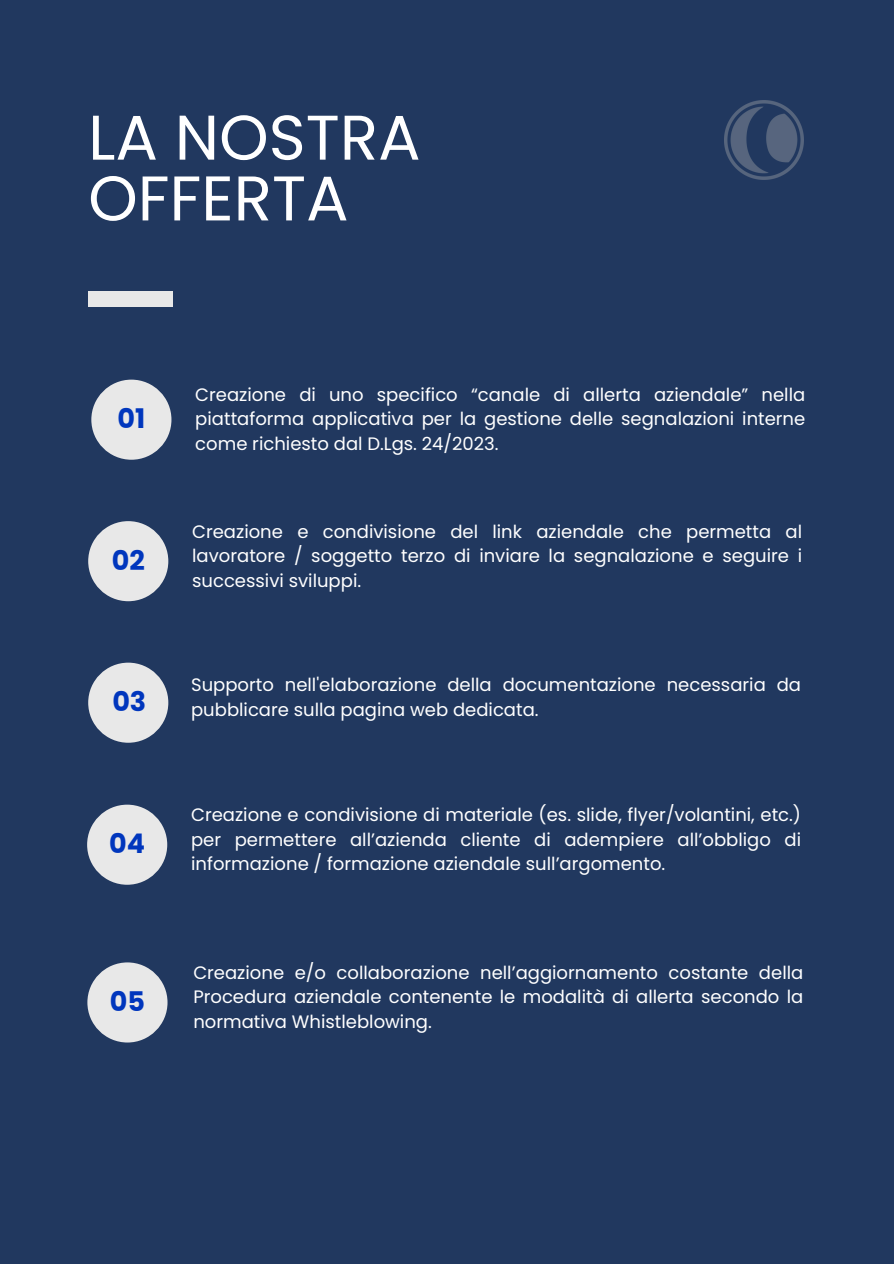
<style>
.page{position:relative;width:894px;height:1264px;background:#fff}
.page>*{position:absolute;margin:0;border:0;box-sizing:border-box;transform-origin:0 0}
.t1{font:63px/60.8px "Poppins";color:#fff}
.t2{font:700 27px "Poppins";color:#0036bd}
.t3{font:18px/24.8px "Poppins";color:#fff;text-align:justify}
</style>
<div class="page">
<div style="left:0;top:0;width:893px;height:1263px;background:#21385f"></div>
<div style="left:88px;top:291px;width:85px;height:16px;background:#e8e8e8"></div>
<img style="left:724px;top:101px;width:79px;height:79px">
<div style="left:91px;top:379px;width:80px;height:81px;background:#e8e8e8;border-radius:50%"></div>
<div style="left:88px;top:521px;width:80px;height:80px;background:#e8e8e8;border-radius:50%"></div>
<div style="left:87px;top:804px;width:80px;height:80px;background:#e8e8e8;border-radius:50%"></div>
<div style="left:87px;top:962px;width:80px;height:80px;background:#e8e8e8;border-radius:50%"></div>
<div style="left:88px;top:662px;width:80px;height:80px;background:#e8e8e8;border-radius:50%"></div>
<h1 class="t1" style="left:88px;top:107px;width:334px">LA NOSTRA<br>OFFERTA</h1>
<p class="t2" style="left:117px;top:400px;width:29px">01</p>
<p class="t2" style="left:112px;top:541px;width:35px">02</p>
<p class="t2" style="left:112px;top:682px;width:35px">03</p>
<p class="t2" style="left:109px;top:824px;width:37px">04</p>
<p class="t2" style="left:110px;top:982px;width:37px">05</p>
<p class="t3" style="left:195px;top:382px;width:611px">Creazione di uno specifico “canale di allerta aziendale” nella piattaforma applicativa per la gestione delle segnalazioni interne come richiesto dal D.Lgs. 24/2023.</p>
<p class="t3" style="left:192px;top:519px;width:611px">Creazione e condivisione del link aziendale che permetta al lavoratore / soggetto terzo di inviare la segnalazione e seguire i successivi sviluppi.</p>
<p class="t3" style="left:191px;top:672px;width:611px">Supporto nell'elaborazione della documentazione necessaria da pubblicare sulla pagina web dedicata.</p>
<p class="t3" style="left:191px;top:802px;width:611px">Creazione e condivisione di materiale (es. slide, flyer/volantini, etc.) per permettere all’azienda cliente di adempiere all’obbligo di informazione / formazione aziendale sull’argomento.</p>
<p class="t3" style="left:193px;top:959px;width:611px">Creazione e/o collaborazione nell’aggiornamento costante della Procedura aziendale contenente le modalità di allerta secondo la normativa Whistleblowing.</p>
</div>
